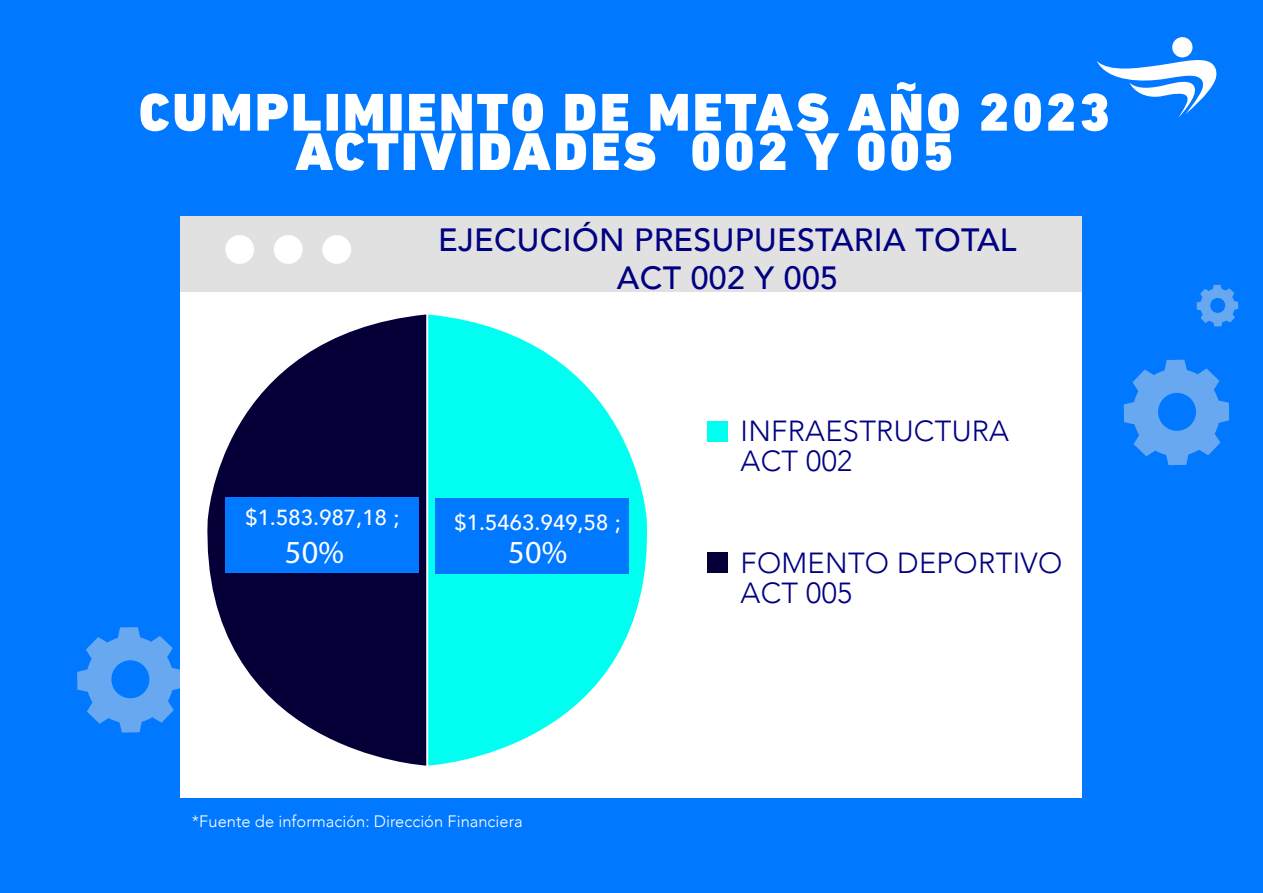
<style>
.page{position:relative;width:1263px;height:893px;background:#0078ff}
.page>*{position:absolute;margin:0;border:0;box-sizing:border-box;transform-origin:0 0}
.t1{font:900 54px/39.3px "DIN Next LT Pro";letter-spacing:.05em;color:#fff;text-align:center}
.t2{font:32.25px "Myriad Pro";color:#fff}
.t3{font:500 32.1px/37.8px "Avenir";letter-spacing:.01em;color:#000082;text-align:center}
.t4{font:300 29.1px/29.8px "Avenir";letter-spacing:.01em;color:#000082}
.t5{font:500 21.75px "Avenir";letter-spacing:.01em;color:#fff}
.t6{font:300 16.5px "Avenir";color:#fff}
</style>
<div class="page">
<svg style="left:1124px;top:360px;width:105px;height:105px"></svg>
<svg style="left:77px;top:627px;width:104px;height:106px"></svg>
<svg style="left:1197px;top:285px;width:41px;height:41px"></svg>
<div style="left:181px;top:216px;width:901px;height:581px;background:#fff"></div>
<div style="left:181px;top:216px;width:900px;height:76px;background:#e1e1e1"></div>
<div style="left:225px;top:235px;width:29px;height:29px;background:#fff;border-radius:50%"></div>
<div style="left:274px;top:235px;width:29px;height:29px;background:#fff;border-radius:50%"></div>
<div style="left:322px;top:235px;width:29px;height:29px;background:#fff;border-radius:50%"></div>
<svg style="left:207px;top:314px;width:219px;height:452px;fill:#040037"></svg>
<svg style="left:428px;top:314px;width:220px;height:452px;fill:#00fff1"></svg>
<div style="left:707px;top:421px;width:20px;height:20px;background:#00fff1"></div>
<div style="left:707px;top:552px;width:20px;height:21px;background:#040037"></div>
<div style="left:436px;top:498px;width:193px;height:76px;background:#0078ff"></div>
<div style="left:226px;top:497px;width:193px;height:76px;background:#0078ff"></div>
<svg style="left:1096px;top:60px;width:121px;height:58px"></svg>
<div style="left:1172px;top:37px;width:20px;height:20px;background:#fff;border-radius:50%"></div>
<p class="t1" style="left:139px;top:93px;width:973px">CUMPLIMIENTO DE METAS AÑO 2023<br>ACTIVIDADES 002 Y 005</p>
<p class="t3" style="left:438px;top:220px;width:580px">EJECUCIÓN PRESUPUESTARIA TOTAL<br>ACT 002 Y 005</p>
<p class="t5" style="left:245px;top:499px;width:156px">$1.583.987,18 ;</p>
<p class="t5" style="left:454px;top:503px;width:168px">$1.5463.949,58 ;</p>
<p class="t2" style="left:285px;top:532px;width:61px">50%</p>
<p class="t2" style="left:508px;top:532px;width:61px">50%</p>
<p class="t6" style="left:192px;top:811px;width:332px">*Fuente de información: Dirección Financiera</p>
<p class="t4" style="left:740px;top:416px;width:270px">INFRAESTRUCTURA<br>ACT 002</p>
<p class="t4" style="left:740px;top:548px;width:323px">FOMENTO DEPORTIVO<br>ACT 005</p>
</div>
